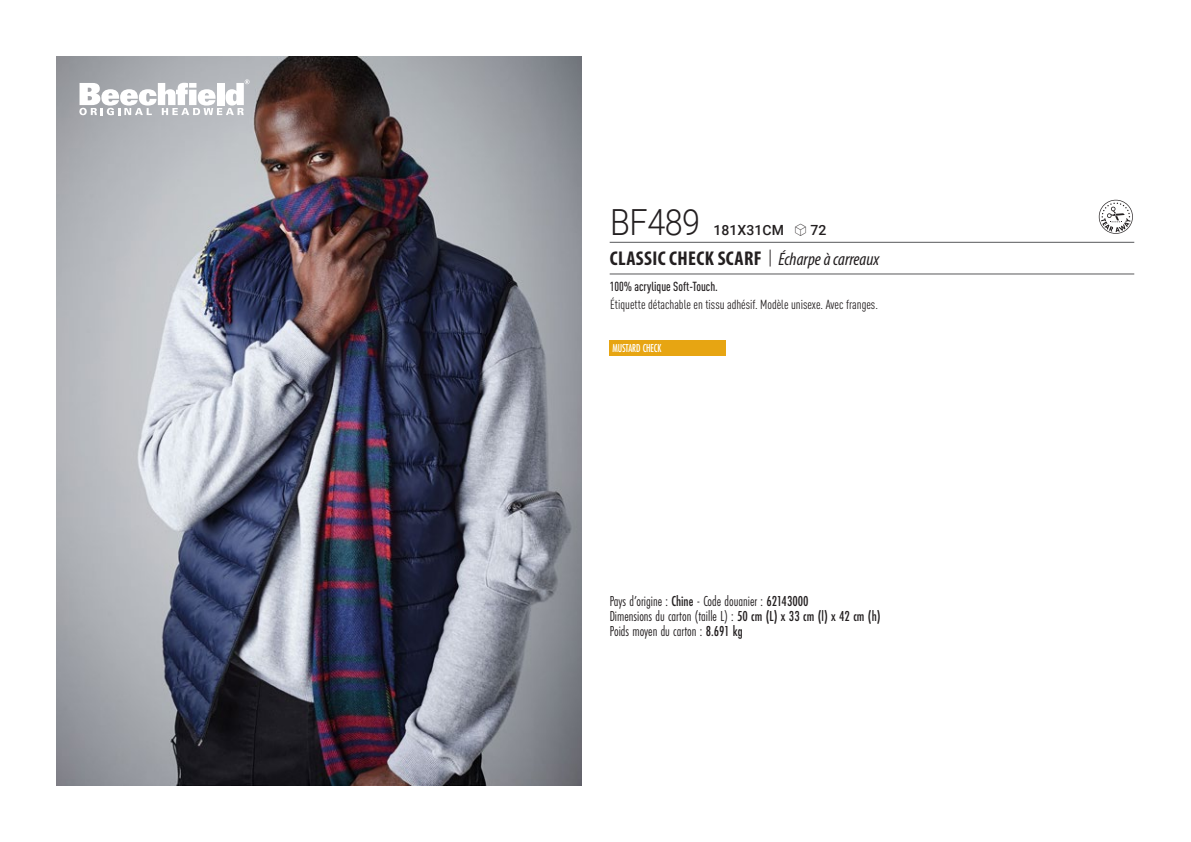
<style>
.page{position:relative;width:1191px;height:842px;background:#fff}
.page>*{position:absolute;margin:0;border:0;box-sizing:border-box;transform-origin:0 0}
.t1{font:300 36px "Roboto";letter-spacing:-.015em;color:#231f20;scale:.9 1}
.t2{font:700 condensed 20px "Myriad Pro";letter-spacing:.02em;color:#231f20}
.t3{font:15px "Futura PT Cond";color:#231f20;scale:.95 1}
.t4{font:500 14px "Roboto";letter-spacing:.005em;color:#231f20}
.t5{font:condensed 13px "DIN Pro";color:#231f20}
.grammage_2020{font:500 condensed 13px "DIN Pro";color:#231f20;scale:.95 1}
.Coloris_nuancier_bla{font:500 12px "Futura PT Cond";letter-spacing:-.01em;color:#fff;scale:.9 1}
.s1{font-family:"Linotype Shapeshifter";font-weight:400;font-size:16px}
.s2{font-family:"Roboto Condensed";font-weight:300;font-stretch:normal}
.s3{font-family:"Myriad Variable Concept";font-weight:400;font-style:italic;font-stretch:normal;font-size:18px}
.s4{font-weight:500}
</style>
<div class="page">
<img style="left:57px;top:57px;width:524px;height:728px">
<svg style="left:79px;top:79px;width:170px;height:36px"></svg>
<div style="left:609px;top:340px;width:117px;height:16px;background:#e7a512"></div>
<svg style="left:1098px;top:200px;width:34px;height:34px"></svg>
<hr style="left:609px;top:242px;width:525px;height:1px;background:#57585a">
<hr style="left:609px;top:274px;width:525px;height:1px;background:#57585a">
<p class="t1" style="left:610px;top:197px;width:102px">BF489</p>
<p class="t4" style="left:713px;top:220px;width:115px">181X31CM <span class="s1">S</span> 72</p>
<p class="t2" style="left:610px;top:246px;width:271px">CLASSIC CHECK SCARF <span class="s2">|</span> <span class="s3">Écharpe à carreaux</span></p>
<p class="grammage_2020" style="left:609px;top:277px;width:115px">100% acrylique Soft-Touch.</p>
<p class="t5" style="left:610px;top:295px;width:269px">Étiquette détachable en tissu adhésif. Modèle unisexe. Avec franges.</p>
<p class="Coloris_nuancier_bla" style="left:612px;top:341px;width:56px">MUSTARD CHECK</p>
<p class="t3" style="left:609px;top:592px;width:211px">Pays d’origine : <span class="s4">Chine</span> - Code douanier : <span class="s4">62143000</span></p>
<p class="t3" style="left:609px;top:607px;width:287px">Dimensions du carton (taille L) : <span class="s4">50 cm (L) x 33 cm (l) x 42 cm (h)</span></p>
<p class="t3" style="left:609px;top:622px;width:141px">Poids moyen du carton : <span class="s4">8.691 kg</span></p>
</div>
